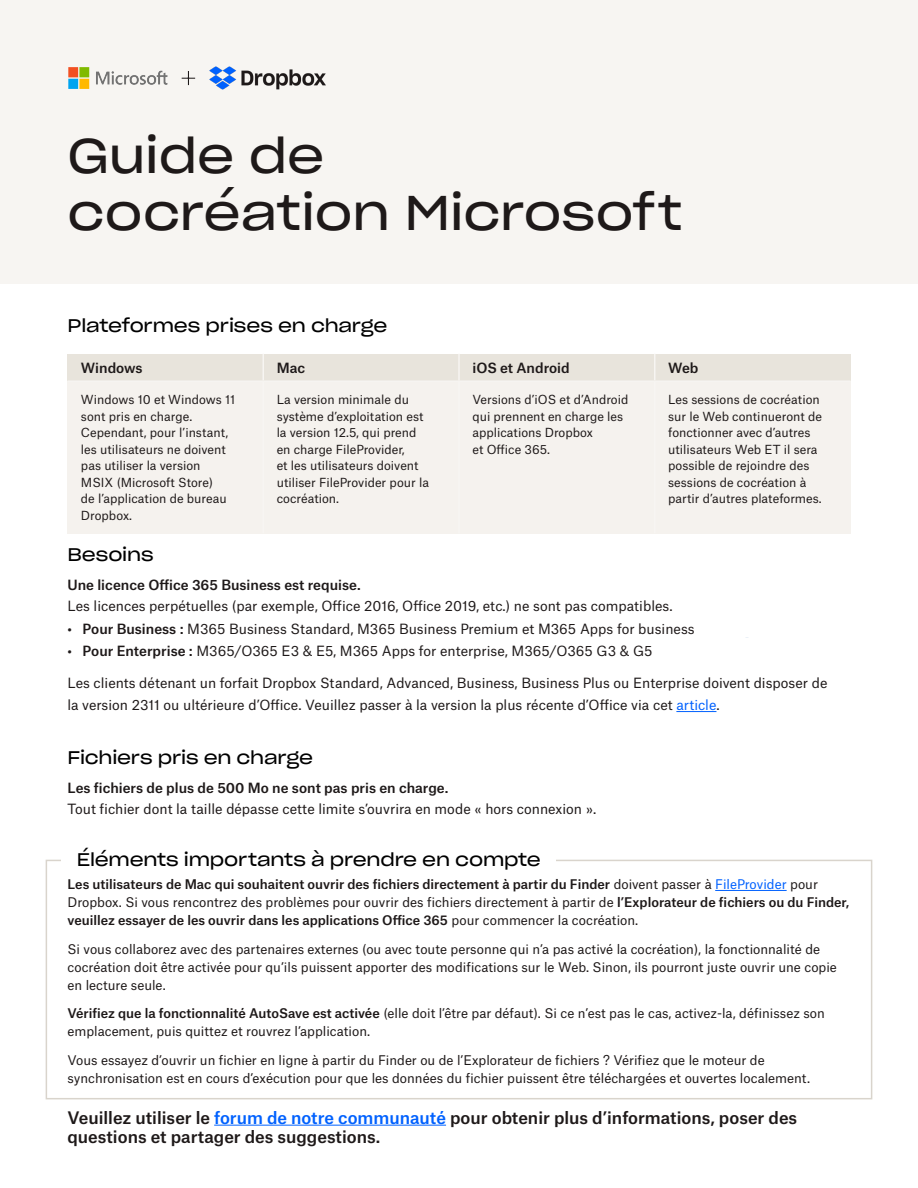
<style>
.page{position:relative;width:918px;height:1188px;background:#fff}
.page>*{position:absolute;margin:0;border:0;box-sizing:border-box;transform-origin:0 0}
.t1{font:48px/57px "Sharp Grotesk Book 23";color:#1e1919}
.t2{font:18px "Sharp Grotesk Book 23";letter-spacing:-.01em;color:#000}
.t3{font:500 16.5px/19.5px "Atlas Grotesk";color:#1e1919}
.t4{font:13.5px/22.5px "Atlas Grotesk";color:#1e1919}
.t5{font:500 13.5px "Atlas Grotesk";color:#1e1919}
.t6{font:12.75px/18px "Atlas Grotesk";color:#1e1919}
.t7{font:500 12.75px/18px "Atlas Grotesk";color:#1e1919}
.t8{font:12px/16.5px "Atlas Grotesk";color:#1e1919}
.s1{font-weight:500}
.s2{color:#0061fe}
.s3{font-weight:400}
.s4{font-weight:400;color:#0061fe}
</style>
<div class="page">
<div style="left:46px;top:860px;width:826px;height:239px;border:2px solid #d9d4cc"></div>
<div style="left:0;top:0;width:918px;height:284px;background:#f7f5f2"></div>
<div style="left:68px;top:354px;width:195px;height:27px;background:#e8e4dc"></div>
<div style="left:263px;top:354px;width:196px;height:27px;background:#e8e4dc"></div>
<div style="left:459px;top:354px;width:196px;height:27px;background:#e8e4dc"></div>
<div style="left:655px;top:354px;width:195px;height:27px;background:#e8e4dc"></div>
<div style="left:68px;top:381px;width:195px;height:152px;background:#f5f2ee"></div>
<div style="left:263px;top:381px;width:196px;height:152px;background:#f5f2ee"></div>
<div style="left:459px;top:381px;width:196px;height:152px;background:#f5f2ee"></div>
<div style="left:655px;top:381px;width:195px;height:152px;background:#f5f2ee"></div>
<hr style="left:262px;top:354px;width:2px;height:26px;background:#f7f5f2">
<hr style="left:458px;top:354px;width:2px;height:26px;background:#f7f5f2">
<hr style="left:654px;top:354px;width:2px;height:26px;background:#f7f5f2">
<hr style="left:68px;top:380px;width:195px;height:2px;background:#f7f5f2">
<hr style="left:262px;top:382px;width:2px;height:151px;background:#f7f5f2">
<hr style="left:263px;top:380px;width:196px;height:2px;background:#f7f5f2">
<hr style="left:458px;top:382px;width:2px;height:151px;background:#f7f5f2">
<hr style="left:459px;top:380px;width:196px;height:2px;background:#f7f5f2">
<hr style="left:654px;top:382px;width:2px;height:151px;background:#f7f5f2">
<hr style="left:655px;top:380px;width:195px;height:2px;background:#f7f5f2">
<hr style="left:676px;top:711px;width:40px;height:1px;background:#0061fe">
<hr style="left:214px;top:1125px;width:232px;height:1px;background:#0061fe">
<hr style="left:715px;top:890px;width:72px;height:1px;background:#0061fe">
<div style="left:62px;top:851px;width:494px;height:15px;background:#fff"></div>
<img style="left:68px;top:66px;width:258px;height:24px">
<h1 class="t1" style="left:68px;top:125px;width:616px">Guide de<br>cocréation Microsoft</h1>
<h2 class="t2" style="left:68px;top:310px;width:321px">Plateformes prises en charge</h2>
<p class="t5" style="left:81px;top:357px;width:63px">Windows</p>
<p class="t5" style="left:277px;top:357px;width:30px">Mac</p>
<p class="t5" style="left:472px;top:357px;width:99px">iOS et Android</p>
<p class="t5" style="left:668px;top:357px;width:32px">Web</p>
<p class="t8" style="left:81px;top:390px;width:156px">Windows 10 et Windows 11 sont pris en charge.<br>Cependant, pour l’instant, les utilisateurs ne doivent pas utiliser la version<br>MSIX (Microsoft Store)<br>de l’application de bureau<br>Dropbox.</p>
<p class="t8" style="left:277px;top:390px;width:154px">La version minimale du système d’exploitation est la version 12.5, qui prend en charge FileProvider,<br>et les utilisateurs doivent utiliser FileProvider pour la cocréation.</p>
<p class="t8" style="left:472px;top:390px;width:157px">Versions d’iOS et d’Android qui prennent en charge les applications Dropbox<br>et Office 365.</p>
<p class="t8" style="left:668px;top:390px;width:155px">Les sessions de cocréation sur le Web continueront de fonctionner avec d’autres utilisateurs Web ET il sera possible de rejoindre des sessions de cocréation à partir d’autres plateformes.</p>
<h2 class="t2" style="left:68px;top:539px;width:88px">Besoins</h2>
<h3 class="t5" style="left:68px;top:574px;width:295px">Une licence Office 365 Business est requise.</h3>
<p class="t4" style="left:68px;top:593px;width:607px">Les licences perpétuelles (par exemple, Office 2016, Office 2019, etc.) ne sont pas compatibles.</p>
<p class="t4" style="left:68px;top:616px;width:629px"><span class="s1">• Pour Business :</span> M365 Business Standard, M365 Business Premium et M365 Apps for business</p>
<p class="t4" style="left:68px;top:638px;width:587px"><span class="s1">• Pour Enterprise :</span> M365/O365 E3 &amp; E5, M365 Apps for enterprise, M365/O365 G3 &amp; G5</p>
<p class="t4" style="left:68px;top:670px;width:761px">Les clients détenant un forfait Dropbox Standard, Advanced, Business, Business Plus ou Enterprise doivent disposer de la version 2311 ou ultérieure d’Office. Veuillez passer à la version la plus récente d’Office via cet <span class="s2">article</span>.</p>
<h2 class="t2" style="left:68px;top:742px;width:247px">Fichiers pris en charge</h2>
<h3 class="t5" style="left:68px;top:777px;width:383px">Les fichiers de plus de 500 Mo ne sont pas pris en charge.</h3>
<p class="t4" style="left:68px;top:797px;width:530px">Tout fichier dont la taille dépasse cette limite s’ouvrira en mode « hors connexion ».</p>
<h2 class="t2" style="left:77px;top:844px;width:466px">Éléments importants à prendre en compte</h2>
<p class="t7" style="left:68px;top:874px;width:783px">Les utilisateurs de Mac qui souhaitent ouvrir des fichiers directement à partir du Finder <span class="s3">doivent passer à</span> <span class="s4">FileProvider</span> <span class="s3">pour<br>Dropbox. Si vous rencontrez des problèmes pour ouvrir des fichiers directement à partir de</span> l’Explorateur de fichiers ou du Finder, veuillez essayer de les ouvrir dans les applications Office 365 <span class="s3">pour commencer la cocréation.</span></p>
<p class="t6" style="left:68px;top:938px;width:771px">Si vous collaborez avec des partenaires externes (ou avec toute personne qui n’a pas activé la cocréation), la fonctionnalité de cocréation doit être activée pour qu’ils puissent apporter des modifications sur le Web. Sinon, ils pourront juste ouvrir une copie en lecture seule.</p>
<p class="t6" style="left:68px;top:1003px;width:759px"><span class="s1">Vérifiez que la fonctionnalité AutoSave est activée</span> (elle doit l’être par défaut). Si ce n’est pas le cas, activez-la, définissez son emplacement, puis quittez et rouvrez l’application.</p>
<p class="t6" style="left:68px;top:1049px;width:744px">Vous essayez d’ouvrir un fichier en ligne à partir du Finder ou de l’Explorateur de fichiers ? Vérifiez que le moteur de synchronisation est en cours d’exécution pour que les données du fichier puissent être téléchargées et ouvertes localement.</p>
<p class="t3" style="left:68px;top:1106px;width:731px">Veuillez utiliser le <span class="s2">forum de notre communauté</span> pour obtenir plus d’informations, poser des questions et partager des suggestions.</p>
</div>
